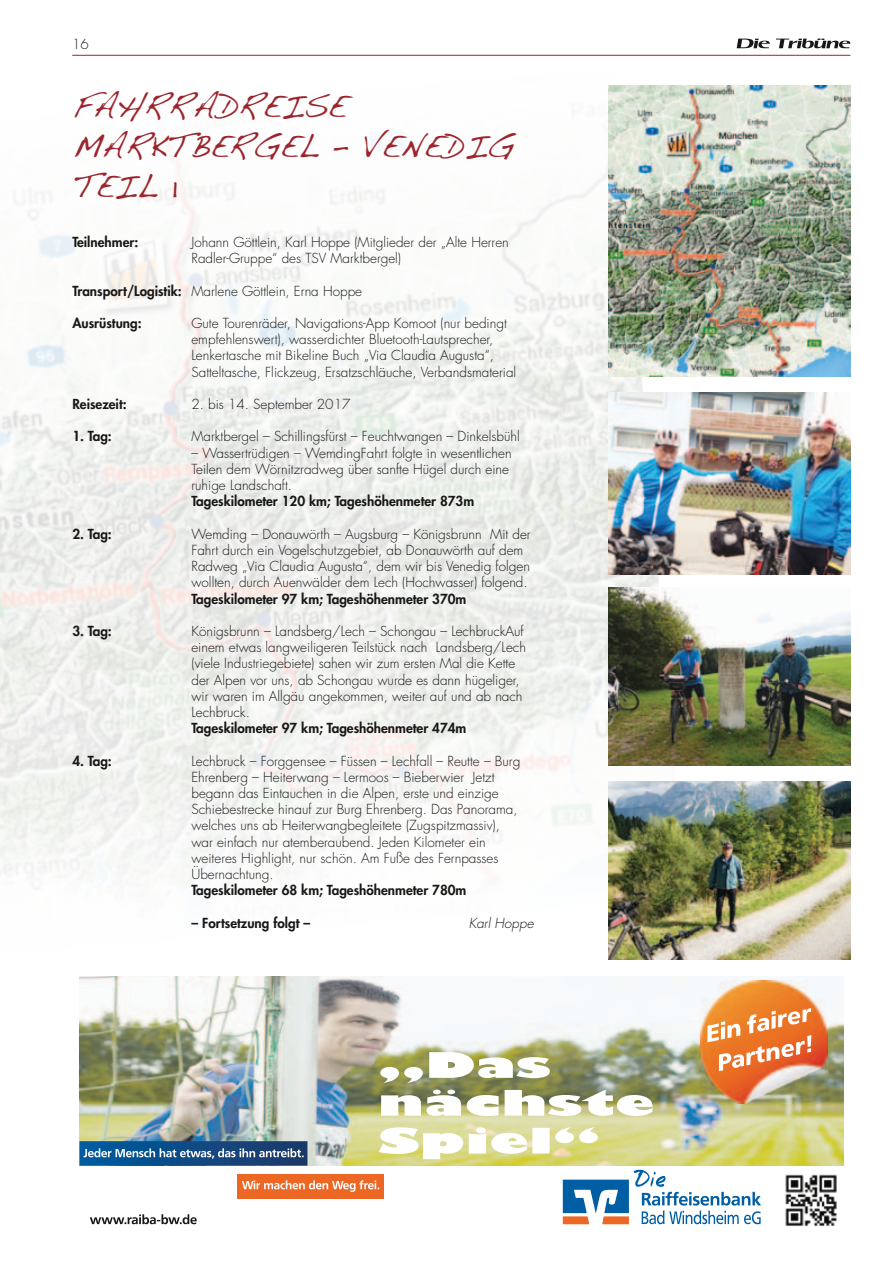
<style>
.page{position:relative;width:893px;height:1263px;background:#fff}
.page>*{position:absolute;margin:0;border:0;box-sizing:border-box;transform-origin:0 0}
.t1{font:33px/39.6px "Handwriting Dakota";color:#9c252d}
.t2{font:300 13.5px/16.2px "Futura";color:#181817}
.t3{font:800 13.5px "Futura";color:#181817}
.t4{font:italic 300 13.5px "Futura";color:#181817}
.s1{font-weight:800}
</style>
<div class="page">
<hr style="left:72px;top:55px;width:778px;height:1px;background:#9c252d">
<svg style="left:737px;top:39px;width:113px;height:9px"></svg>
<img style="left:0;top:135px;width:685px;height:748px">
<img style="left:79px;top:977px;width:765px;height:189px">
<svg style="left:379px;top:1052px;width:274px;height:107px"></svg>
<div style="left:237px;top:1174px;width:147px;height:24px;background:#ec6723"></div>
<svg style="left:242px;top:1180px;width:137px;height:12px"></svg>
<svg style="left:90px;top:1214px;width:107px;height:10px"></svg>
<img style="left:785px;top:1174px;width:52px;height:53px">
<svg style="left:79px;top:1141px;width:228px;height:25px;background:#2e6293"></svg>
<img style="left:700px;top:980px;width:128px;height:124px">
<svg style="left:707px;top:1008px;width:104px;height:63px"></svg>
<svg style="left:563px;top:1170px;width:198px;height:54px"></svg>
<img style="left:608px;top:85px;width:242px;height:292px">
<img style="left:608px;top:393px;width:242px;height:182px">
<img style="left:608px;top:587px;width:242px;height:178px">
<img style="left:608px;top:782px;width:242px;height:178px">
<p class="t2" style="left:72px;top:36px;width:18px">16</p>
<h1 class="t1" style="left:72px;top:86px;width:443px">FAHRRAD REISE<br>MARKTBERGEL – VENED IG<br>TEIL 1</h1>
<p class="t3" style="left:72px;top:233px;width:67px">Teilnehmer:</p>
<p class="t2" style="left:191px;top:234px;width:319px">Johann Göttlein, Karl Hoppe (Mitglieder der „Alte Herren<br>Radler-Gruppe“ des TSV Marktbergel)</p>
<p class="t2" style="left:72px;top:283px;width:291px"><span class="s1">Transport/Logistik:</span> Marlene Göttlein, Erna Hoppe</p>
<p class="t3" style="left:72px;top:314px;width:71px">Ausrüstung:</p>
<p class="t2" style="left:191px;top:315px;width:326px">Gute Tourenräder, Navigations-App Komoot (nur bedingt empfehlenswert), wasserdichter Bluetooth-Lautsprecher, Lenkertasche mit Bikeline Buch „Via Claudia Augusta“, Satteltasche, Flickzeug, Ersatzschläuche, Verbandsmaterial</p>
<p class="t3" style="left:72px;top:395px;width:56px">Reisezeit:</p>
<p class="t2" style="left:191px;top:396px;width:160px">2. bis 14. September 2017</p>
<p class="t3" style="left:72px;top:427px;width:41px">1. Tag:</p>
<p class="t2" style="left:191px;top:429px;width:330px">Marktbergel – Schillingsfürst – Feuchtwangen – Dinkelsbühl</p>
<p class="t2" style="left:191px;top:445px;width:322px">– Wassertrüdigen – WemdingFahrt folgte in wesentlichen<br>Teilen dem Wörnitzradweg über sanfte Hügel durch eine ruhige Landschaft.</p>
<p class="t3" style="left:191px;top:492px;width:284px">Tageskilometer 120 km; Tageshöhenmeter 873m</p>
<p class="t3" style="left:72px;top:525px;width:41px">2. Tag:</p>
<p class="t2" style="left:191px;top:526px;width:341px">Wemding – Donauwörth – Augsburg – Königsbrunn Mit der Fahrt durch ein Vogelschutzgebiet, ab Donauwörth auf dem Radweg „Via Claudia Augusta“, dem wir bis Venedig folgen wollten, durch Auenwälder dem Lech (Hochwasser) folgend.</p>
<p class="t3" style="left:191px;top:589px;width:276px">Tageskilometer 97 km; Tageshöhenmeter 370m</p>
<p class="t3" style="left:72px;top:622px;width:41px">3. Tag:</p>
<p class="t2" style="left:191px;top:623px;width:336px">Königsbrunn – Landsberg/Lech – Schongau – LechbruckAuf einem etwas langweiligeren Teilstück nach Landsberg/Lech (viele Industriegebiete) sahen wir zum ersten Mal die Kette der Alpen vor uns, ab Schongau wurde es dann hügeliger, wir waren im Allgäu angekommen, weiter auf und ab nach Lechbruck.</p>
<p class="t3" style="left:191px;top:719px;width:276px">Tageskilometer 97 km; Tageshöhenmeter 474m</p>
<p class="t3" style="left:72px;top:751px;width:41px">4. Tag:</p>
<p class="t2" style="left:191px;top:753px;width:330px">Lechbruck – Forggensee – Füssen – Lechfall – Reutte – Burg Ehrenberg – Heiterwang – Lermoos – Bieberwier Jetzt begann das Eintauchen in die Alpen, erste und einzige Schiebestrecke hinauf zur Burg Ehrenberg. Das Panorama, welches uns ab Heiterwangbegleitete (Zugspitzmassiv), war einfach nur atemberaubend. Jeden Kilometer ein weiteres Highlight, nur schön. Am Fuße des Fernpasses Übernachtung.</p>
<p class="t3" style="left:191px;top:881px;width:276px">Tageskilometer 68 km; Tageshöhenmeter 780m</p>
<p class="t3" style="left:191px;top:913px;width:120px">– Fortsetzung folgt –</p>
<p class="t4" style="left:469px;top:914px;width:66px">Karl Hoppe</p>
</div>
